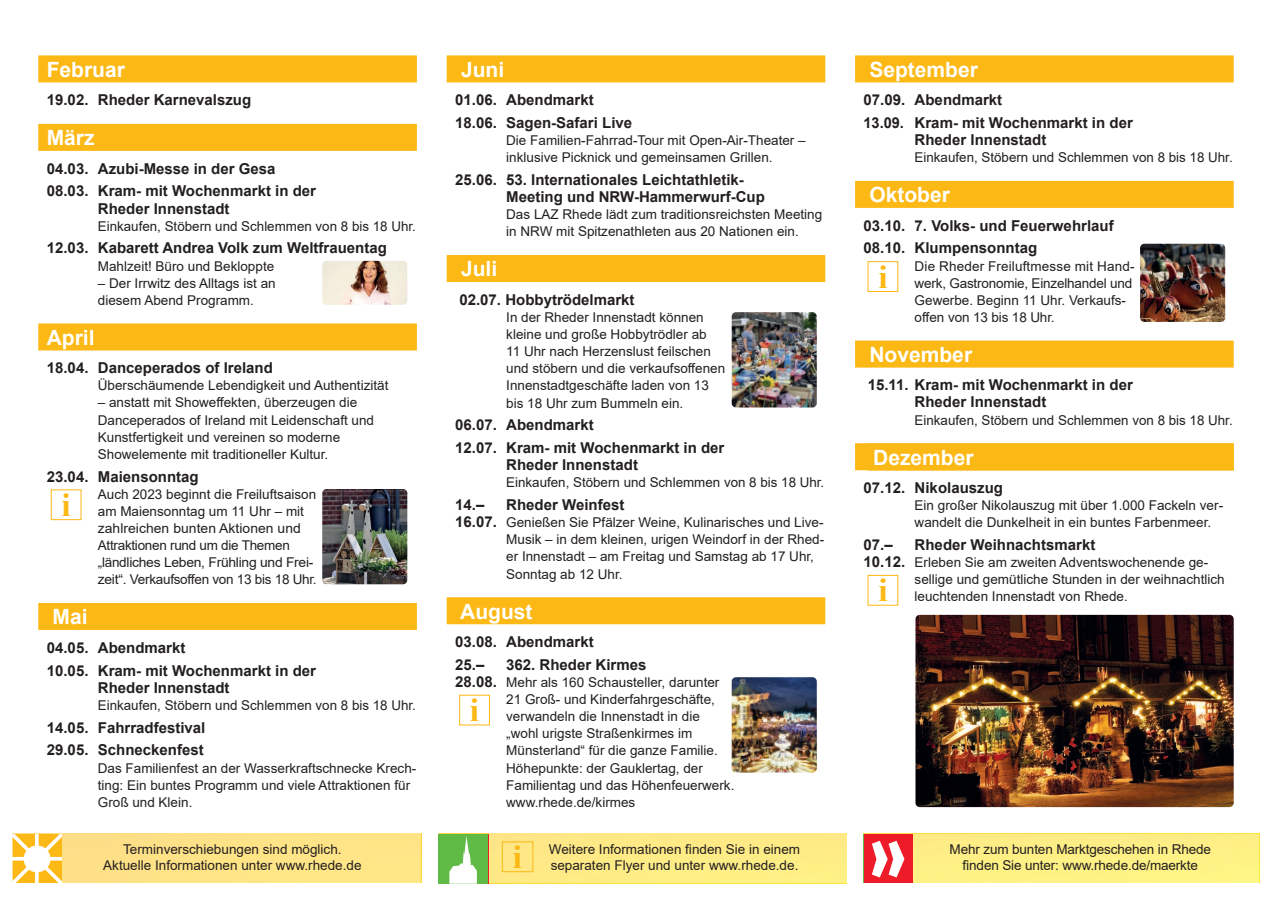
<style>
.page{position:relative;width:1272px;height:902px;background:#fff}
.page>*{position:absolute;margin:0;border:0;box-sizing:border-box;transform-origin:0 0}
.t1{font:700 33px "Times New Roman";color:#fcb814}
.t2{font:700 21px "Arial";color:#fff}
.t3{font:700 15px/22.8px "Arial";color:#231f20}
.t4{font:13.5px/17.1px "Arial";color:#231f20}
.t5{font:13.5px/17.1px "Arial";letter-spacing:-.02em;color:#231f20}
.s1{font-weight:700;font-size:15px}
</style>
<div class="page">
<div style="left:863px;top:833px;width:396px;height:49px;background:#fef085"></div>
<div style="left:863px;top:834px;width:49px;height:48px;background:#ee1c28"></div>
<svg style="left:872px;top:840px;width:32px;height:37px"></svg>
<div style="left:488px;top:833px;width:358px;height:49px;background:#feea86"></div>
<hr style="left:488px;top:833px;width:1px;height:49px;background:#ee1c28">
<div style="left:438px;top:833px;width:50px;height:49px;background:#60bb46"></div>
<svg style="left:449px;top:836px;width:28px;height:46px"></svg>
<div style="left:502px;top:841px;width:31px;height:31px;border:1px solid #fcb814"></div>
<div style="left:13px;top:833px;width:408px;height:49px;background:#ffe387"></div>
<svg style="left:13px;top:834px;width:49px;height:48px;background:#fcca51"></svg>
<div style="left:24px;top:846px;width:26px;height:25px;background:#fff;border-radius:50%"></div>
<div style="left:24px;top:845px;width:26px;height:27px;border:1px solid #fff;border-radius:50%"></div>
<div style="left:855px;top:55px;width:378px;height:27px;background:#fcb814"></div>
<div style="left:855px;top:181px;width:378px;height:27px;background:#fcb814"></div>
<div style="left:855px;top:340px;width:378px;height:27px;background:#fcb814"></div>
<div style="left:855px;top:443px;width:378px;height:27px;background:#fcb814"></div>
<div style="left:446px;top:55px;width:379px;height:27px;background:#fcb814"></div>
<div style="left:446px;top:255px;width:379px;height:27px;background:#fcb814"></div>
<div style="left:446px;top:597px;width:379px;height:27px;background:#fcb814"></div>
<div style="left:38px;top:55px;width:379px;height:27px;background:#fcb814"></div>
<div style="left:38px;top:124px;width:379px;height:27px;background:#fcb814"></div>
<div style="left:38px;top:323px;width:379px;height:27px;background:#fcb814"></div>
<div style="left:38px;top:603px;width:379px;height:27px;background:#fcb814"></div>
<img style="left:322px;top:489px;width:85px;height:95px">
<img style="left:322px;top:261px;width:85px;height:44px">
<img style="left:731px;top:312px;width:85px;height:95px">
<img style="left:731px;top:677px;width:85px;height:95px">
<img style="left:915px;top:614px;width:318px;height:193px">
<img style="left:1140px;top:244px;width:85px;height:78px">
<div style="left:51px;top:489px;width:30px;height:31px;border:1px solid #fcb814"></div>
<div style="left:459px;top:694px;width:31px;height:31px;border:1px solid #fcb814"></div>
<div style="left:867px;top:261px;width:31px;height:31px;border:1px solid #fcb814"></div>
<h2 class="t2" style="left:47px;top:54px;width:80px">Februar</h2>
<p class="t3" style="left:47px;top:89px;width:206px">19.02. Rheder Karnevalszug</p>
<h2 class="t2" style="left:47px;top:123px;width:49px">März</h2>
<p class="t3" style="left:47px;top:157px;width:271px">04.03. Azubi-Messe in der Gesa<br>08.03. Kram- mit Wochenmarkt in der</p>
<p class="t3" style="left:98px;top:197px;width:133px">Rheder Innenstadt</p>
<p class="t4" style="left:98px;top:217px;width:319px">Einkaufen, Stöbern und Schlemmen von 8 bis 18 Uhr.</p>
<p class="t3" style="left:47px;top:237px;width:341px">12.03. Kabarett Andrea Volk zum Weltfrauentag</p>
<p class="t4" style="left:98px;top:257px;width:178px">Mahlzeit! Büro und Bekloppte</p>
<p class="t4" style="left:98px;top:274px;width:179px">– Der Irrwitz des Alltags ist an diesem Abend Programm.</p>
<h2 class="t2" style="left:47px;top:322px;width:49px">April</h2>
<p class="t3" style="left:47px;top:357px;width:228px">18.04. Danceperados of Ireland</p>
<p class="t4" style="left:98px;top:377px;width:292px">Überschäumende Lebendigkeit und Authentizität</p>
<p class="t4" style="left:98px;top:394px;width:278px">– anstatt mit Showeffekten, überzeugen die Danceperados of Ireland mit Leidenschaft und Kunstfertigkeit und vereinen so moderne Showelemente mit traditioneller Kultur.</p>
<p class="t3" style="left:47px;top:465px;width:153px">23.04. Maiensonntag</p>
<p class="t5" style="left:98px;top:485px;width:220px">Auch 2023 beginnt die Freiluftsaison am Maiensonntag um 11 Uhr – mit zahlreichen bunten Aktionen und Attraktionen rund um die Themen „ländliches Leben, Frühling und Frei&shy;zeit“. Verkaufsoffen von 13 bis 18 Uhr.</p>
<h2 class="t2" style="left:53px;top:602px;width:37px">Mai</h2>
<p class="t3" style="left:47px;top:636px;width:271px">04.05. Abendmarkt<br>10.05. Kram- mit Wochenmarkt in der</p>
<p class="t3" style="left:98px;top:676px;width:133px">Rheder Innenstadt</p>
<p class="t4" style="left:98px;top:696px;width:319px">Einkaufen, Stöbern und Schlemmen von 8 bis 18 Uhr.</p>
<p class="t3" style="left:47px;top:716px;width:160px">14.05. Fahrradfestival<br>29.05. Schneckenfest</p>
<p class="t4" style="left:98px;top:759px;width:320px">Das Familienfest an der Wasserkraftschnecke Krech&shy;ting: Ein buntes Programm und viele Attraktionen für<br>Groß und Klein.</p>
<h1 class="t1" style="left:62px;top:481px;width:11px">i</h1>
<p class="t4" style="left:103px;top:840px;width:260px;line-height:16.2px;text-align:center">Terminverschiebungen sind möglich.<br>Aktuelle Informationen unter www.rhede.de</p>
<h2 class="t2" style="left:461px;top:54px;width:45px">Juni</h2>
<p class="t3" style="left:455px;top:89px;width:178px">01.06. Abendmarkt<br>18.06. Sagen-Safari Live</p>
<p class="t4" style="left:506px;top:132px;width:301px">Die Familien-Fahrrad-Tour mit Open-Air-Theater – inklusive Picknick und gemeinsamen Grillen.</p>
<p class="t3" style="left:506px;top:171px;width:260px;line-height:17.1px;text-indent:-51px">25.06. 53. Internationales Leichtathletik-<br>Meeting und NRW-Hammerwurf-Cup</p>
<p class="t4" style="left:506px;top:206px;width:317px">Das LAZ Rhede lädt zum traditionsreichsten Meeting in NRW mit Spitzenathleten aus 20 Nationen ein.</p>
<h2 class="t2" style="left:461px;top:254px;width:38px">Juli</h2>
<p class="t3" style="left:459px;top:288px;width:177px">02.07. Hobbytrödelmarkt</p>
<p class="t4" style="left:506px;top:308px;width:220px">In der Rheder Innenstadt können kleine und große Hobbytrödler ab<br>11 Uhr nach Herzenslust feilschen und stöbern und die verkaufsoffenen<br>Innenstadtgeschäfte laden von 13 bis 18 Uhr zum Bummeln ein.</p>
<p class="t3" style="left:455px;top:414px;width:271px">06.07. Abendmarkt<br>12.07. Kram- mit Wochenmarkt in der</p>
<p class="t3" style="left:506px;top:453px;width:133px">Rheder Innenstadt</p>
<p class="t4" style="left:506px;top:474px;width:319px">Einkaufen, Stöbern und Schlemmen von 8 bis 18 Uhr.</p>
<p class="t3" style="left:455px;top:493px;width:31px">14.–</p>
<p class="t3" style="left:506px;top:493px;width:120px">Rheder Weinfest</p>
<p class="t4" style="left:506px;top:514px;width:319px;text-indent:-51px"><span class="s1">16.07.</span> Genießen Sie Pfälzer Weine, Kulinarisches und Live-Musik – in dem kleinen, urigen Weindorf in der Rhed&shy;er Innenstadt – am Freitag und Samstag ab 17 Uhr, Sonntag ab 12 Uhr.</p>
<h2 class="t2" style="left:460px;top:596px;width:74px">August</h2>
<p class="t3" style="left:455px;top:630px;width:140px">03.08. Abendmarkt<br>25.–</p>
<p class="t3" style="left:506px;top:653px;width:142px">362. Rheder Kirmes</p>
<p class="t4" style="left:506px;top:673px;width:230px;text-indent:-51px"><span class="s1">28.08.</span> Mehr als 160 Schausteller, darunter 21 Groß- und Kinderfahrgeschäfte, verwandeln die Innenstadt in die „wohl urigste Straßenkirmes im Münsterland“ für die ganze Familie.<br>Höhepunkte: der Gauklertag, der Familientag und das Höhenfeuerwerk. www.rhede.de/kirmes</p>
<h1 class="t1" style="left:470px;top:686px;width:11px">i</h1>
<h1 class="t1" style="left:513px;top:833px;width:11px">i</h1>
<p class="t4" style="left:549px;top:840px;width:253px">Weitere Informationen finden Sie in einem</p>
<p class="t4" style="left:550px;top:856px;width:249px">separaten Flyer und unter www.rhede.de.</p>
<h2 class="t2" style="left:869px;top:54px;width:110px">September</h2>
<p class="t3" style="left:863px;top:89px;width:271px">07.09. Abendmarkt<br>13.09. Kram- mit Wochenmarkt in der</p>
<p class="t3" style="left:914px;top:129px;width:133px">Rheder Innenstadt</p>
<p class="t4" style="left:914px;top:149px;width:319px">Einkaufen, Stöbern und Schlemmen von 8 bis 18 Uhr.</p>
<h2 class="t2" style="left:869px;top:180px;width:82px">Oktober</h2>
<p class="t3" style="left:863px;top:214px;width:251px">03.10. 7. Volks- und Feuerwehrlauf<br>08.10. Klumpensonntag</p>
<p class="t4" style="left:914px;top:257px;width:221px">Die Rheder Freiluftmesse mit Hand&shy;werk, Gastronomie, Einzelhandel und<br>Gewerbe. Beginn 11 Uhr. Verkaufs&shy;offen von 13 bis 18 Uhr.</p>
<h2 class="t2" style="left:869px;top:339px;width:104px">November</h2>
<p class="t3" style="left:914px;top:376px;width:220px;line-height:17.1px;text-indent:-47px">15.11. Kram- mit Wochenmarkt in der<br>Rheder Innenstadt</p>
<p class="t4" style="left:914px;top:411px;width:319px">Einkaufen, Stöbern und Schlemmen von 8 bis 18 Uhr.</p>
<h2 class="t2" style="left:873px;top:442px;width:102px">Dezember</h2>
<p class="t3" style="left:863px;top:476px;width:141px">07.12. Nikolauszug</p>
<p class="t4" style="left:914px;top:496px;width:310px">Ein großer Nikolauszug mit über 1.000 Fackeln ver&shy;wandelt die Dunkelheit in ein buntes Farbenmeer.</p>
<p class="t3" style="left:863px;top:533px;width:31px">07.–</p>
<p class="t3" style="left:914px;top:533px;width:182px">Rheder Weihnachtsmarkt</p>
<p class="t4" style="left:914px;top:553px;width:311px;text-indent:-51px"><span class="s1">10.12.</span> Erleben Sie am zweiten Adventswochenende ge&shy;sellige und gemütliche Stunden in der weihnachtlich leuchtenden Innenstadt von Rhede.</p>
<h1 class="t1" style="left:878px;top:253px;width:11px">i</h1>
<h1 class="t1" style="left:878px;top:566px;width:11px">i</h1>
<p class="t4" style="left:949px;top:840px;width:263px;line-height:16.2px;text-align:center">Mehr zum bunten Marktgeschehen in Rhede finden Sie unter: www.rhede.de/maerkte</p>
</div>
